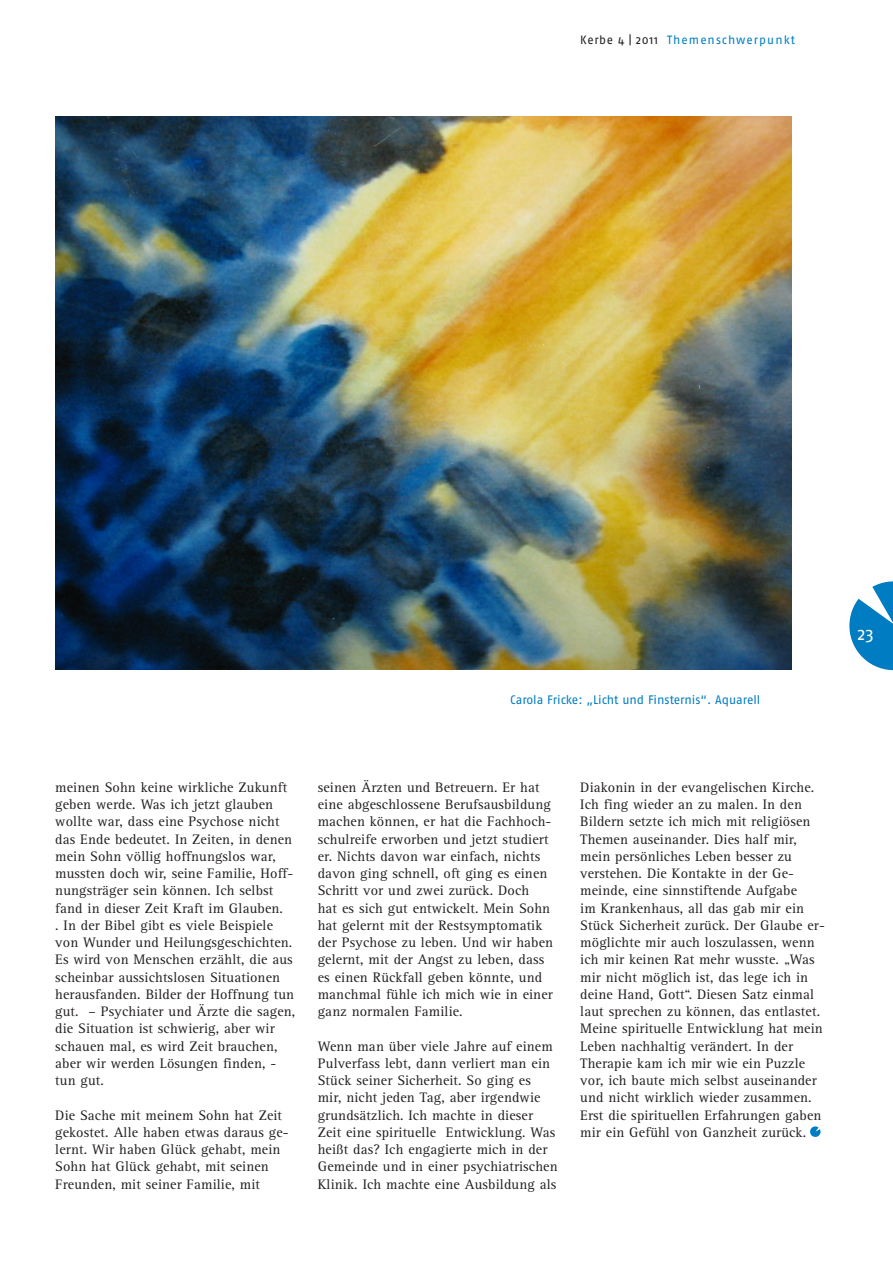
<style>
.page{position:relative;width:893px;height:1263px;background:#fff}
.page>*{position:absolute;margin:0;border:0;box-sizing:border-box;transform-origin:0 0}
.t1{font:18px "Fago OT";color:#fff}
._01_Fließtext_Serif{font:14.25px/17.2px "Rotis Serif Pro";letter-spacing:.01em;color:#231f20}
._06_Bildlegende{font:12.3px "Fago OT";letter-spacing:-.005em;color:#007cc2}
.t2{font:12px "Fago OT";letter-spacing:.085em;color:#007cc2}
.s1{color:#231f20}
</style>
<div class="page">
<svg style="left:849px;top:581px;width:44px;height:90px"></svg>
<img style="left:55px;top:117px;width:736px;height:552px">
<svg style="left:810px;top:1126px;width:10px;height:11px"></svg>
<p class="t2" style="left:580px;top:32px;width:216px"><span class="s1">Kerbe 4 | 2011</span> Themenschwerpunkt</p>
<p class="_06_Bildlegende" style="left:510px;top:692px;width:252px">Carola Fricke: „Licht und Finsternis“. Aquarell</p>
<p class="_01_Fließtext_Serif" style="left:55px;top:779px;width:240px">meinen Sohn keine wirkliche Zukunft geben werde. Was ich jetzt glauben wollte war, dass eine Psychose nicht das Ende bedeutet. In Zeiten, in denen mein Sohn völlig hoffnungslos war, mussten doch wir, seine Familie, Hoff&shy;nungsträger sein können. Ich selbst fand in dieser Zeit Kraft im Glauben.</p>
<p class="_01_Fließtext_Serif" style="left:55px;top:917px;width:242px">. In der Bibel gibt es viele Beispiele von Wunder und Heilungsgeschichten.<br>Es wird von Menschen erzählt, die aus scheinbar aussichtslosen Situationen herausfanden. Bilder der Hoffnung tun gut. – Psychiater und Ärzte die sagen, die Situation ist schwierig, aber wir schauen mal, es wird Zeit brauchen, aber wir werden Lösungen finden, - tun gut.</p>
<p class="_01_Fließtext_Serif" style="left:55px;top:1106px;width:235px">Die Sache mit meinem Sohn hat Zeit gekostet. Alle haben etwas daraus ge&shy;lernt. Wir haben Glück gehabt, mein Sohn hat Glück gehabt, mit seinen Freunden, mit seiner Familie, mit</p>
<p class="_01_Fließtext_Serif" style="left:318px;top:779px;width:237px">seinen Ärzten und Betreuern. Er hat eine abgeschlossene Berufsausbildung machen können, er hat die Fachhoch&shy;schulreife erworben und jetzt studiert er. Nichts davon war einfach, nichts davon ging schnell, oft ging es einen Schritt vor und zwei zurück. Doch<br>hat es sich gut entwickelt. Mein Sohn hat gelernt mit der Restsymptomatik der Psychose zu leben. Und wir haben gelernt, mit der Angst zu leben, dass es einen Rückfall geben könnte, und manchmal fühle ich mich wie in einer ganz normalen Familie.</p>
<p class="_01_Fließtext_Serif" style="left:318px;top:1037px;width:241px">Wenn man über viele Jahre auf einem Pulverfass lebt, dann verliert man ein Stück seiner Sicherheit. So ging es mir, nicht jeden Tag, aber irgendwie grundsätzlich. Ich machte in dieser Zeit eine spirituelle Entwicklung. Was heißt das? Ich engagierte mich in der Gemeinde und in einer psychiatrischen Klinik. Ich machte eine Ausbildung als</p>
<p class="_01_Fließtext_Serif" style="left:580px;top:779px;width:246px">Diakonin in der evangelischen Kirche.<br>Ich fing wieder an zu malen. In den Bildern setzte ich mich mit religiösen Themen auseinander. Dies half mir, mein persönliches Leben besser zu verstehen. Die Kontakte in der Ge&shy;meinde, eine sinnstiftende Aufgabe<br>im Krankenhaus, all das gab mir ein Stück Sicherheit zurück. Der Glaube er&shy;möglichte mir auch loszulassen, wenn ich mir keinen Rat mehr wusste. „Was mir nicht möglich ist, das lege ich in deine Hand, Gott“. Diesen Satz einmal laut sprechen zu können, das entlastet.<br>Meine spirituelle Entwicklung hat mein Leben nachhaltig verändert. In der Therapie kam ich mir wie ein Puzzle vor, ich baute mich selbst auseinander und nicht wirklich wieder zusammen.<br>Erst die spirituellen Erfahrungen gaben mir ein Gefühl von Ganzheit zurück.</p>
<p class="t1" style="left:857px;top:622px;width:18px">23</p>
</div>
